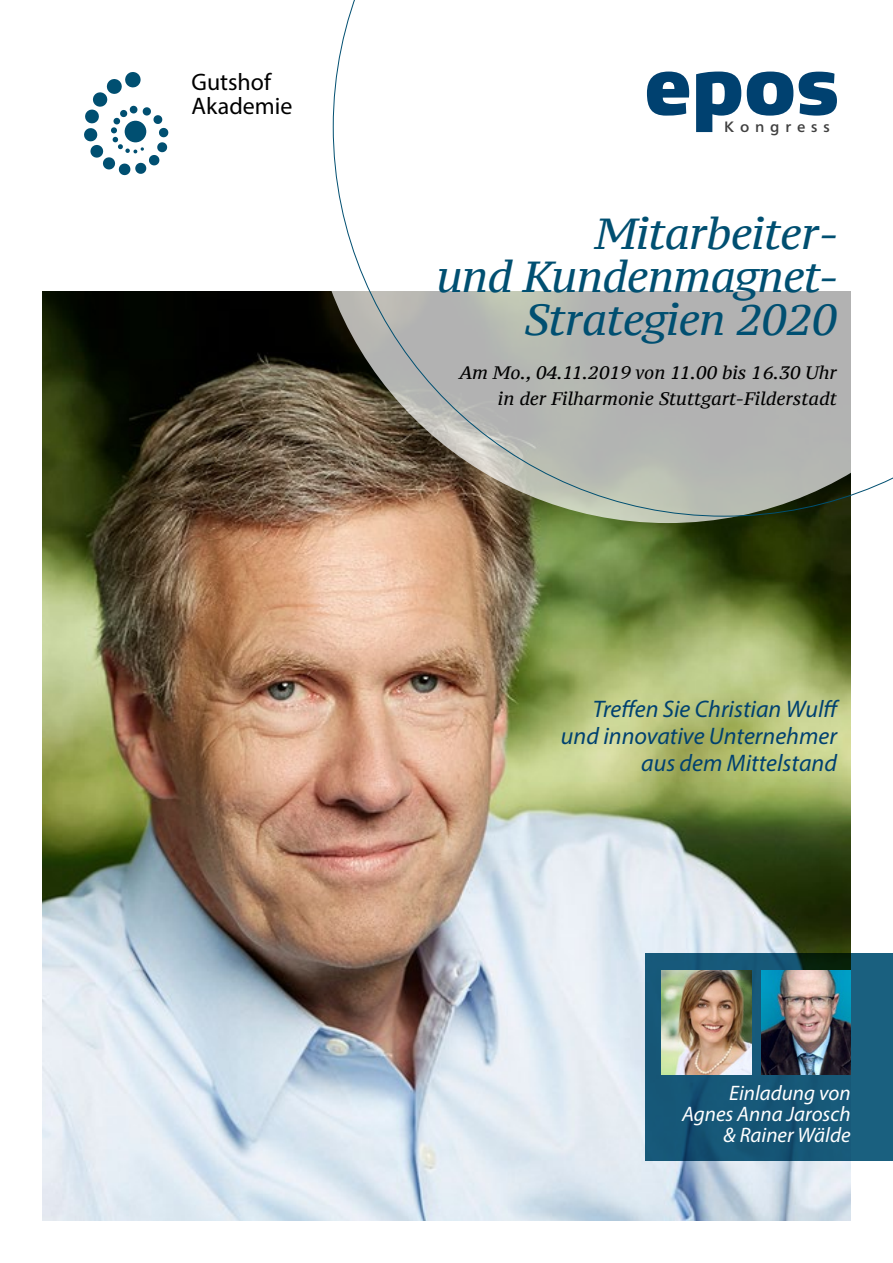
<style>
.page{position:relative;width:893px;height:1263px;background:#fff}
.page>*{position:absolute;margin:0;border:0;box-sizing:border-box;transform-origin:0 0}
.t1{font:italic 43.2px/43.2px "PT Serif Caption";letter-spacing:-.02em;color:#004f71;text-align:right}
.t2{font:italic 24px/27px "Myriad Pro";color:#004170;text-align:right}
.t3{font:24px/24px "Myriad Pro";color:#000}
.t4{font:italic 21px/21px "Myriad Pro";color:#fff;text-align:right}
.t5{font:italic 18px/25.5px "PT Serif Caption";color:#000;text-align:right}
.t6{font:500 15px "Frutiger Neue";color:#404040}
</style>
<div class="page">
<img style="left:43px;top:351px;width:807px;height:869px">
<img style="left:43px;top:292px;width:265px;height:59px">
<svg style="left:84px;top:72px;width:84px;height:103px"></svg>
<svg style="left:308px;top:114px;width:543px;height:409px"></svg>
<svg style="left:333px;top:0;width:560px;height:516px"></svg>
<svg style="left:645px;top:954px;width:248px;height:207px;background:#185876"></svg>
<img style="left:761px;top:970px;width:89px;height:104px">
<img style="left:662px;top:970px;width:89px;height:104px">
<svg style="left:647px;top:72px;width:190px;height:60px"></svg>
<h2 class="t3" style="left:192px;top:70px;width:102px">Gutshof<br>Akademie</h2>
<p class="t6" style="left:724px;top:118px;width:107px">K o n g r e s s</p>
<h1 class="t1" style="left:437px;top:211px;width:404px">Mitarbeiter-<br>und Kundenmagnet-<br>Strategien 2020</h1>
<p class="t5" style="left:459px;top:360px;width:379px">Am Mo., 04.11.2019 von 11.00 bis 16.30 Uhr in der Filharmonie Stuttgart-Filderstadt</p>
<h2 class="t2" style="left:561px;top:695px;width:280px">Treffen Sie Christian Wulff und innovative Unternehmer aus dem Mittelstand</h2>
<p class="t4" style="left:682px;top:1082px;width:170px">Einladung von<br>Agnes Anna Jarosch &amp; Rainer Wälde</p>
</div>
